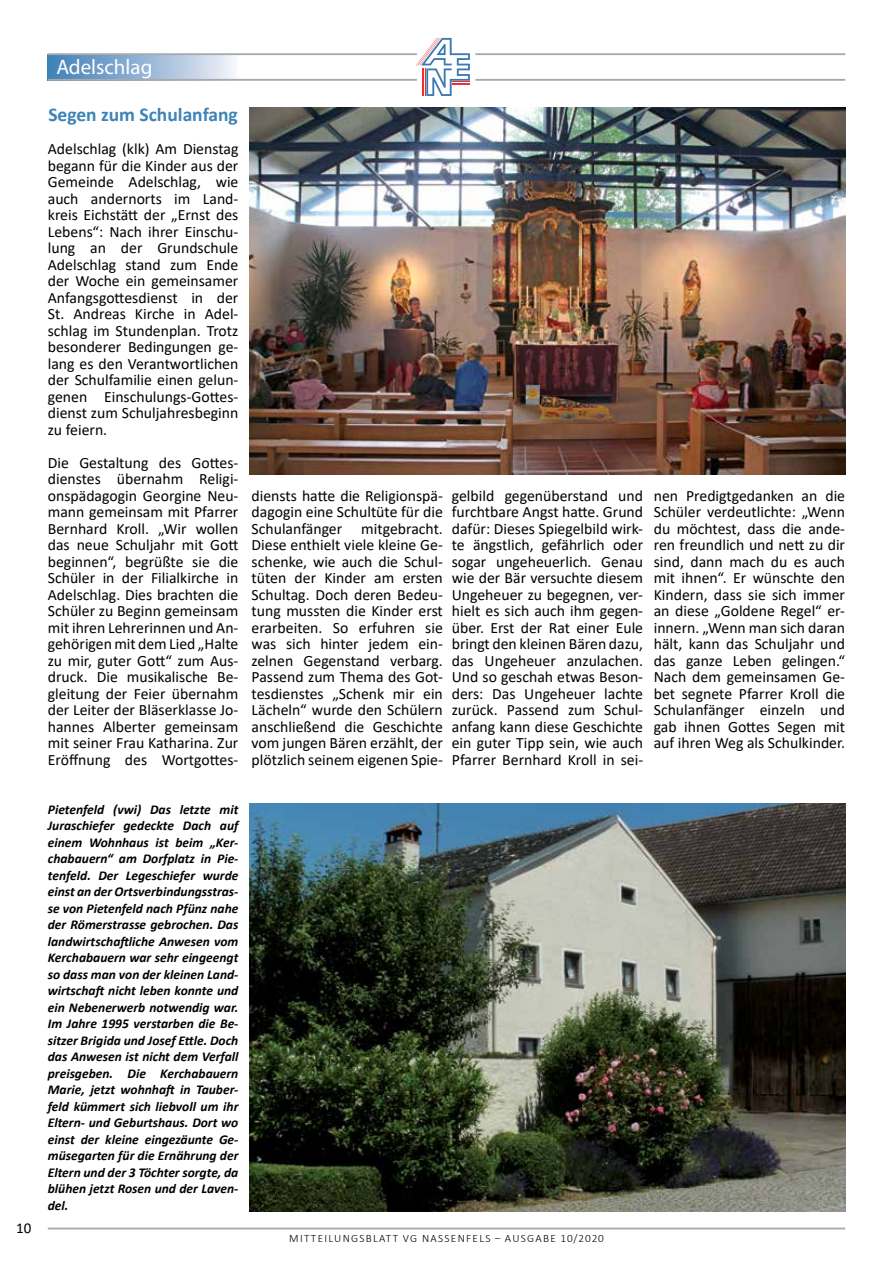
<style>
.page{position:relative;width:893px;height:1263px;background:#fff}
.page>*{position:absolute;margin:0;border:0;box-sizing:border-box;transform-origin:0 0}
.t1{font:21px "Myriad Pro";color:#fff}
.t2{font:700 19.5px "Calibri";color:#3c83b8}
.t3{font:15.75px/16.5px "Calibri";color:#000;text-align:justify}
.t4{font:15px "Calibri";color:#000}
.t5{font:italic 700 13.5px/16.5px "Calibri";color:#000;text-align:justify}
.t6{font:300 11.25px "Calibri";letter-spacing:.115em;color:#000}
</style>
<div class="page">
<hr style="left:48px;top:1227px;width:797px;height:2px;background:#a7a9ac">
<div style="left:48px;top:55px;width:190px;height:26px;background:linear-gradient(to right,#3c7db6,#f1f0f8)"></div>
<hr style="left:475px;top:79px;width:370px;height:2px;background:#a7a9ac">
<hr style="left:48px;top:79px;width:369px;height:2px;background:#a7a9ac">
<hr style="left:475px;top:53px;width:370px;height:2px;background:#a7a9ac">
<hr style="left:48px;top:53px;width:369px;height:2px;background:#a7a9ac">
<svg style="left:416px;top:38px;width:54px;height:58px"></svg>
<img style="left:250px;top:107px;width:595px;height:368px">
<img style="left:250px;top:804px;width:595px;height:408px">
<p class="t4" style="left:16px;top:1218px;width:17px">10</p>
<h1 class="t1" style="left:56px;top:54px;width:98px">Adelschlag</h1>
<p class="t2" style="left:48px;top:101px;width:191px">Segen zum Schulanfang</p>
<p class="t3" style="left:48px;top:140px;width:192px">Adelschlag (klk) Am Dienstag begann für die Kinder aus der Gemeinde Adelschlag, wie auch andernorts im Land&shy;kreis Eichstätt der „Ernst des Lebens“: Nach ihrer Einschu&shy;lung an der Grundschule Adelschlag stand zum Ende der Woche ein gemeinsamer Anfangsgottesdienst in der St. Andreas Kirche in Adel&shy;schlag im Stundenplan. Trotz besonderer Bedingungen ge&shy;lang es den Verantwortlichen der Schulfamilie einen gelun&shy;genen Einschulungs-Gottes&shy;dienst zum Schuljahresbeginn zu feiern.</p>
<p class="t3" style="left:48px;top:454px;width:192px">Die Gestaltung des Gottes&shy;dienstes übernahm Religi&shy;onspädagogin Georgine Neu&shy;mann gemeinsam mit Pfarrer Bernhard Kroll. „Wir wollen das neue Schuljahr mit Gott beginnen“, begrüßte sie die Schüler in der Filialkirche in Adelschlag. Dies brachten die Schüler zu Beginn gemeinsam mit ihren Lehrerinnen und An&shy;gehörigen mit dem Lied „Halte zu mir, guter Gott“ zum Aus&shy;druck. Die musikalische Be&shy;gleitung der Feier übernahm der Leiter der Bläserklasse Jo&shy;hannes Alberter gemeinsam mit seiner Frau Katharina. Zur Eröffnung des Wortgottes-</p>
<p class="t3" style="left:252px;top:487px;width:193px">diensts hatte die Religionspä&shy;dagogin eine Schultüte für die Schulanfänger mitgebracht.<br>Diese enthielt viele kleine Ge&shy;schenke, wie auch die Schul&shy;tüten der Kinder am ersten Schultag. Doch deren Bedeu&shy;tung mussten die Kinder erst erarbeiten. So erfuhren sie was sich hinter jedem ein&shy;zelnen Gegenstand verbarg.<br>Passend zum Thema des Got&shy;tesdienstes „Schenk mir ein Lächeln“ wurde den Schülern anschließend die Geschichte vom jungen Bären erzählt, der plötzlich seinem eigenen Spie-</p>
<p class="t3" style="left:452px;top:487px;width:193px">gelbild gegenüberstand und furchtbare Angst hatte. Grund dafür: Dieses Spiegelbild wirk&shy;te ängstlich, gefährlich oder sogar ungeheuerlich. Genau wie der Bär versuchte diesem Ungeheuer zu begegnen, ver&shy;hielt es sich auch ihm gegen&shy;über. Erst der Rat einer Eule bringt den kleinen Bären dazu, das Ungeheuer anzulachen.<br>Und so geschah etwas Beson&shy;ders: Das Ungeheuer lachte zurück. Passend zum Schul&shy;anfang kann diese Geschichte ein guter Tipp sein, wie auch Pfarrer Bernhard Kroll in sei-</p>
<p class="t3" style="left:654px;top:487px;width:193px">nen Predigtgedanken an die Schüler verdeutlichte: „Wenn du möchtest, dass die ande&shy;ren freundlich und nett zu dir sind, dann mach du es auch mit ihnen“. Er wünschte den Kindern, dass sie sich immer an diese „Goldene Regel“ er&shy;innern. „Wenn man sich daran hält, kann das Schuljahr und das ganze Leben gelingen.“ Nach dem gemeinsamen Ge&shy;bet segnete Pfarrer Kroll die Schulanfänger einzeln und gab ihnen Gottes Segen mit auf ihren Weg als Schulkinder.</p>
<p class="t5" style="left:48px;top:801px;width:192px">Pietenfeld (vwi) Das letzte mit Juraschiefer gedeckte Dach auf einem Wohnhaus ist beim „Ker&shy;chabauern“ am Dorfplatz in Pie&shy;tenfeld. Der Legeschiefer wurde einst an der Ortsverbindungsstras&shy;se von Pietenfeld nach Pfünz nahe der Römerstrasse gebrochen. Das landwirtschaftliche Anwesen vom Kerchabauern war sehr eingeengt so dass man von der kleinen Land&shy;wirtschaft nicht leben konnte und ein Nebenerwerb notwendig war.<br>Im Jahre 1995 verstarben die Be&shy;sitzer Brigida und Josef Ettle. Doch das Anwesen ist nicht dem Verfall preisgeben. Die Kerchabauern Marie, jetzt wohnhaft in Tauber&shy;feld kümmert sich liebvoll um ihr Eltern- und Geburtshaus. Dort wo einst der kleine eingezäunte Ge&shy;müsegarten für die Ernährung der Eltern und der 3 Töchter sorgte, da blühen jetzt Rosen und der Laven&shy;del.</p>
<p class="t6" style="left:289px;top:1231px;width:232px">MITTEILUNGSBLATT VG NASSENFELS – AUSGABE</p>
<p class="t6" style="left:560px;top:1231px;width:45px">10/2020</p>
</div>
